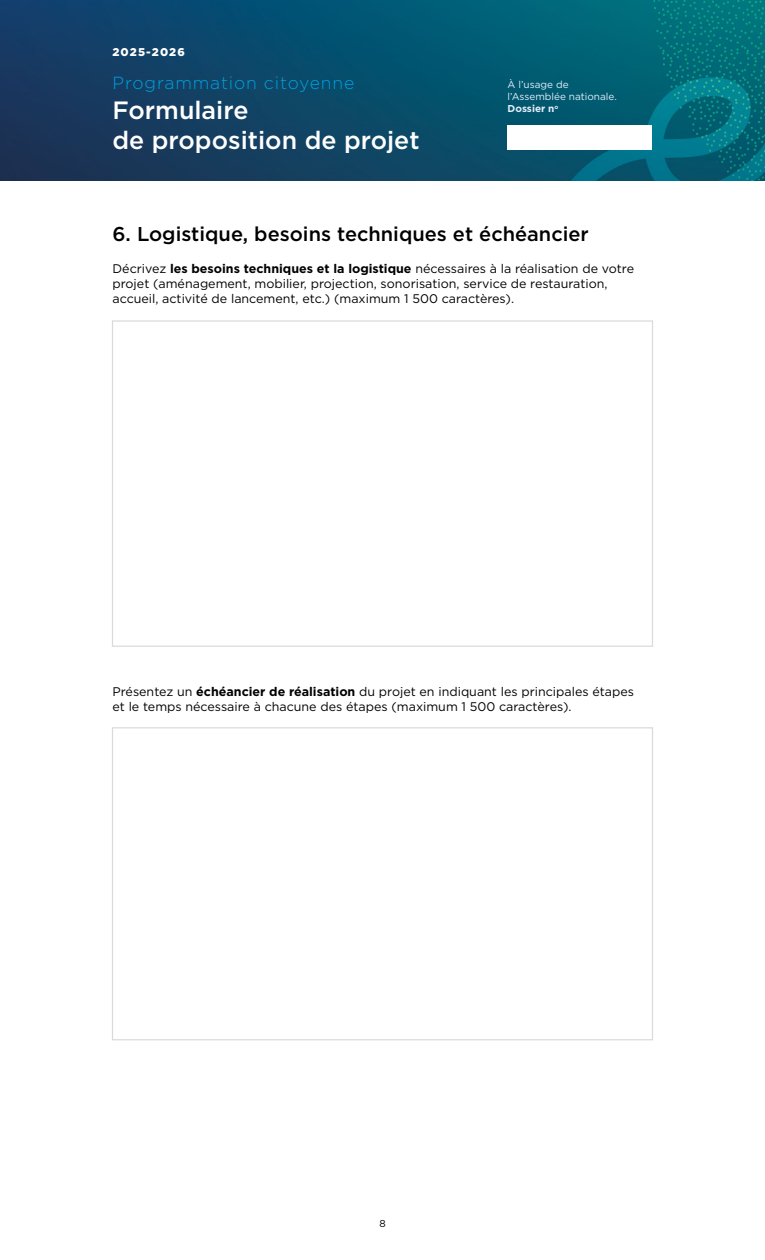
<style>
.page{position:relative;width:765px;height:1260px;background:#fff}
.page>*{position:absolute;margin:0;border:0;box-sizing:border-box;transform-origin:0 0}
.t1{font:500 25px/30px "Gotham";color:#fff}
.t2{font:500 20px "Gotham";color:#000}
.t3{font:300 17.5px "Gotham";letter-spacing:.05em;color:#00a0de}
.t4{font:12.5px/15px "Gotham";color:#000}
.t5{font:900 11.25px "Gotham";letter-spacing:.1em;color:#fff}
.t6{font:10px/12px "Gotham";color:#e5eefa}
.t7{font:10px "Gotham";color:#000}
.s1{font-weight:700}
</style>
<div class="page">
<img style="left:0;top:0;width:765px;height:180px">
<div style="left:508px;top:125px;width:144px;height:24px;background:#fff"></div>
<div style="left:112px;top:320px;width:541px;height:327px;background:#fff;border:1px solid #dadada"></div>
<div style="left:112px;top:727px;width:541px;height:313px;background:#fff;border:1px solid #dadada"></div>
<p class="t5" style="left:112px;top:44px;width:74px">2025-2026</p>
<h3 class="t3" style="left:112px;top:72px;width:243px">Programmation citoyenne</h3>
<h1 class="t1" style="left:112px;top:95px;width:309px">Formulaire<br>de proposition de projet</h1>
<p class="t6" style="left:508px;top:78px;width:111px">À l’usage de l’Assemblée nationale.<br><span class="s1">Dossier n</span><sup>o</sup></p>
<h2 class="t2" style="left:112px;top:221px;width:478px">6. Logistique, besoins techniques et échéancier</h2>
<p class="t4" style="left:112px;top:261px;width:523px">Décrivez <span class="s1">les besoins techniques et la logistique</span> nécessaires à la réalisation de votre projet (aménagement, mobilier, projection, sonorisation, service de restauration, accueil, activité de lancement, etc.) (maximum 1 500 caractères).</p>
<p class="t4" style="left:112px;top:684px;width:523px">Présentez un <span class="s1">échéancier de réalisation</span> du projet en indiquant les principales étapes et le temps nécessaire à chacune des étapes (maximum 1 500 caractères).</p>
<p class="t7" style="left:379px;top:1217px;width:8px">8</p>
</div>
